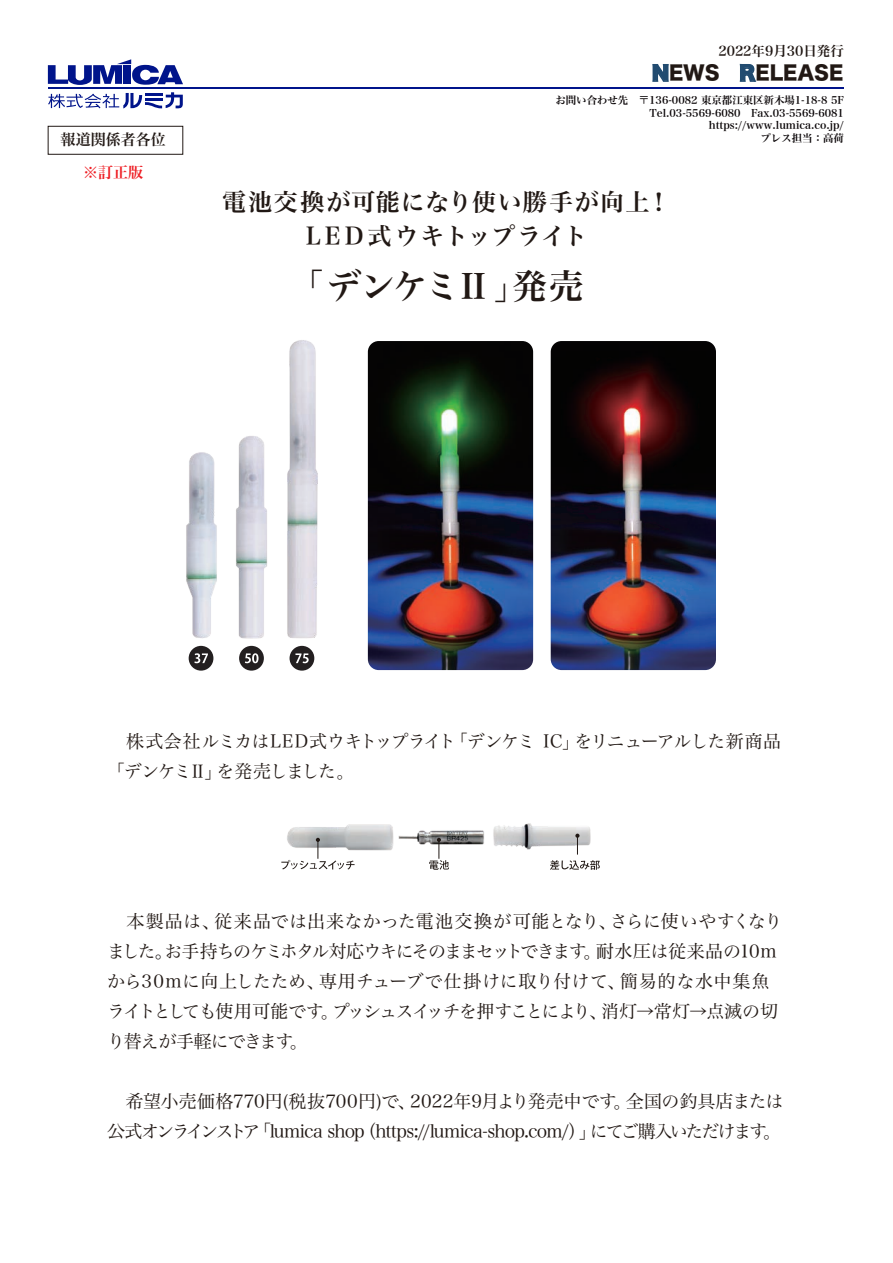
<style>
.page{position:relative;width:893px;height:1263px;background:#fff}
.page>*{position:absolute;margin:0;border:0;box-sizing:border-box;transform-origin:0 0}
.t1{font:34.5px "Hira Min Pro N W6";letter-spacing:-.065em;color:#211814}
.t2{font:24px/34.5px "Hira Min Pro N W6";letter-spacing:.06em;color:#211814;text-align:center}
.t3{font:19.5px "Hira Kaku Std W8";color:#211814}
.t4{font:18px/30px "Hira Min Pro N W3";letter-spacing:-.045em;color:#211814}
.t5{font:15px "Hira Min Pro N W6";color:#211814}
.t6{font:15px "Hira Min Pro N W6";color:#ee1d23}
.t7{font:13.5px "Hira Min Pro N W6";color:#211814}
.t8{font:10.5px/12.5px "Hira Min Pro N W6";color:#080305;text-align:right}
.s1{color:#214b70}
.s2{font-family:"Koz Go Pr 6 N";color:#231f20}
</style>
<div class="page">
<hr style="left:48px;top:87px;width:796px;height:2px;background:#00148b">
<svg style="left:48px;top:59px;width:135px;height:26px"></svg>
<svg style="left:48px;top:92px;width:135px;height:16px"></svg>
<div style="left:48px;top:126px;width:135px;height:28px;border:1px solid #211814"></div>
<img style="left:282px;top:823px;width:309px;height:47px">
<svg style="left:575px;top:834px;width:4px;height:20px"></svg>
<svg style="left:429px;top:838px;width:20px;height:32px"></svg>
<svg style="left:550px;top:860px;width:50px;height:10px"></svg>
<svg style="left:281px;top:838px;width:74px;height:31px"></svg>
<svg style="left:652px;top:64px;width:17px;height:18px"></svg>
<svg style="left:739px;top:63px;width:18px;height:19px"></svg>
<img style="left:287px;top:340px;width:31px;height:310px">
<img style="left:236px;top:436px;width:31px;height:212px">
<img style="left:186px;top:452px;width:31px;height:195px">
<div style="left:189px;top:646px;width:24px;height:25px;background:#231f20;border-radius:50%"></div>
<svg style="left:194px;top:653px;width:14px;height:10px"></svg>
<div style="left:239px;top:646px;width:25px;height:25px;background:#231f20;border-radius:50%"></div>
<svg style="left:245px;top:653px;width:13px;height:10px"></svg>
<div style="left:290px;top:646px;width:24px;height:25px;background:#231f20;border-radius:50%"></div>
<svg style="left:295px;top:653px;width:14px;height:10px"></svg>
<img style="left:551px;top:341px;width:165px;height:329px">
<img style="left:368px;top:341px;width:165px;height:329px">
<p class="t7" style="left:718px;top:40px;width:127px">2022年9月30日発行</p>
<p class="t8" style="left:555px;top:93px;width:290px">お問い合わせ先　〒136-0082 東京都江東区新木場1-18-8 5F<br>Tel.03-5569-6080　Fax.03-5569-6081 https://www.lumica.co.jp/</p>
<p class="t3" style="left:652px;top:62px;width:193px"><span class="s1">N</span>EWS　<span class="s1">R</span>ELEASE</p>
<p class="t5" style="left:61px;top:126px;width:106px">報道関係者各位</p>
<p class="t8" style="left:760px;top:131px;width:85px">プレス担当：高荷</p>
<p class="t6" style="left:83px;top:159px;width:61px">※訂正版</p>
<h2 class="t2" style="left:222px;top:183px;width:450px">電池交換が可能になり使い勝手が向上！<br>LED式ウキトップライト</h2>
<h1 class="t1" style="left:290px;top:255px;width:295px">「デンケミⅡ」発売</h1>
<p class="t4" style="left:107px;top:724px;width:675px">　株式会社ルミカはLED式ウキトップライト「デンケミ IC」をリニューアルした新商品「デンケミⅡ」を発売しました。</p>
<p class="t4" style="left:107px;top:904px;width:677px">　本製品は、従来品では出来なかった電池交換が可能となり、さらに使いやすくなりました<span class="s2">。</span>お手持ちのケミホタル対応ウキにそのままセットできます。耐水圧は従来品の10mから30mに向上したため、専用チューブで仕掛けに取り付けて、簡易的な水中集魚ライトとしても使用可能です。プッシュスイッチを押すことにより、消灯→常灯→点滅の切り替えが手軽にできます。</p>
<p class="t4" style="left:107px;top:1084px;width:678px">　希望小売価格770円(税抜700円)で、2022年9月より発売中です。全国の釣具店または公式オンラインストア「lumica shop（https://lumica-shop.com/）」にてご購入いただけます。</p>
</div>
